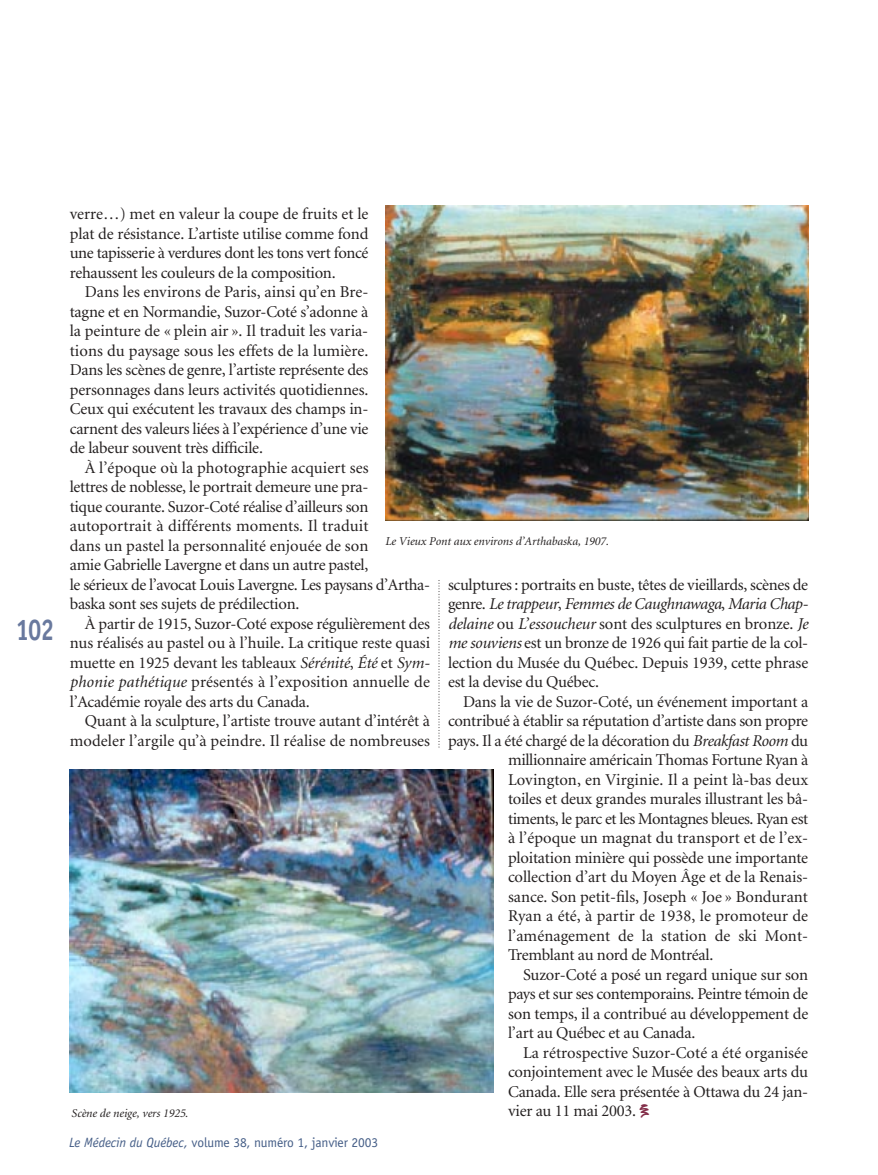
<style>
.page{position:relative;width:878px;height:1175px;background:#fff}
.page>*{position:absolute;margin:0;border:0;box-sizing:border-box;transform-origin:0 0}
.t1{font:700 30px "Officina Sans";color:#69799e;scale:.8 1}
.t2{font:16.5px/19.5px "Minion";letter-spacing:-.015em;color:#231f1f;text-align:justify}
.t3{font:16.5px "Minion";letter-spacing:.005em;color:#231f1f}
.t4{font:13.5px "Officina Sans";letter-spacing:-.01em;color:#455e87}
.t5{font:italic 12px "Minion";color:#231f1f}
.s1{font-style:italic}
.s2{font-family:"Mini Pics Confetti";font-weight:800;color:#842f4a}
</style>
<div class="page">
<svg style="left:438px;top:580px;width:1px;height:168px"></svg>
<img style="left:70px;top:769px;width:423px;height:323px">
<img style="left:385px;top:206px;width:423px;height:315px">
<h1 class="t1" style="left:16px;top:618px;width:49px">102</h1>
<p class="t2" style="left:70px;top:205px;width:300px">verre…) met en valeur la coupe de fruits et le plat de résistance. L’artiste utilise comme fond une tapisserie à verdures dont les tons vert foncé rehaussent les couleurs de la composition.</p>
<p class="t2" style="left:70px;top:283px;width:300px;text-indent:15px">Dans les environs de Paris, ainsi qu’en Bre&shy;tagne et en Normandie, Suzor-Coté s’adonne à la peinture de « plein air ». Il traduit les varia&shy;tions du paysage sous les effets de la lumière.<br>Dans les scènes de genre, l’artiste représente des personnages dans leurs activités quotidiennes.<br>Ceux qui exécutent les travaux des champs in&shy;carnent des valeurs liées à l’expérience d’une vie de labeur souvent très difficile.</p>
<p class="t2" style="left:70px;top:459px;width:362px;text-align:left;text-indent:15px">À l’époque où la photographie acquiert ses<br>lettres de noblesse, le portrait demeure une pra-<br>tique courante. Suzor-Coté réalise d’ailleurs son autoportrait à différents moments. Il traduit<br>dans un pastel la personnalité enjouée de son<br>amie Gabrielle Lavergne et dans un autre pastel,<br>le sérieux de l’avocat Louis Lavergne. Les paysans d’Artha&shy;baska sont ses sujets de prédilection.</p>
<p class="t2" style="left:70px;top:615px;width:362px;text-indent:15px">À partir de 1915, Suzor-Coté expose régulièrement des nus réalisés au pastel ou à l’huile. La critique reste quasi muette en 1925 devant les tableaux <span class="s1">Sérénité</span>, <span class="s1">Été</span> et <span class="s1">Sym&shy;phonie pathétique</span> présentés à l’exposition annuelle de l’Académie royale des arts du Canada.</p>
<p class="t2" style="left:70px;top:712px;width:362px;text-align:right">Quant à la sculpture, l’artiste trouve autant d’intérêt à modeler l’argile qu’à peindre. Il réalise de nombreuses</p>
<p class="t5" style="left:385px;top:536px;width:225px">Le Vieux Pont aux environs d’Arthabaska, 1907.</p>
<p class="t2" style="left:448px;top:576px;width:362px">sculptures : portraits en buste, têtes de vieillards, scènes de genre. <span class="s1">Le trappeur</span>, <span class="s1">Femmes de Caughnawaga</span>, <span class="s1">Maria Chap&shy;delaine</span> ou <span class="s1">L’essoucheur</span> sont des sculptures en bronze. <span class="s1">Je me souviens</span> est un bronze de 1926 qui fait partie de la col&shy;lection du Musée du Québec. Depuis 1939, cette phrase est la devise du Québec.</p>
<p class="t2" style="left:463px;top:693px;width:347px">Dans la vie de Suzor-Coté, un événement important a</p>
<p class="t2" style="left:448px;top:712px;width:362px">contribué à établir sa réputation d’artiste dans son propre</p>
<p class="t2" style="left:448px;top:732px;width:361px">pays. Il a été chargé de la décoration du <span class="s1">Breakfast Room</span> du</p>
<p class="t2" style="left:508px;top:751px;width:301px">millionnaire américain Thomas Fortune Ryan à</p>
<p class="t3" style="left:508px;top:773px;width:301px">Lovington, en Virginie. Il a peint là-bas deux</p>
<p class="t2" style="left:508px;top:790px;width:302px">toiles et deux grandes murales illustrant les bâ-</p>
<p class="t2" style="left:508px;top:810px;width:302px">timents, le parc et les Montagnes bleues. Ryan est</p>
<p class="t3" style="left:508px;top:831px;width:302px">à l’époque un magnat du transport et de l’ex-</p>
<p class="t2" style="left:508px;top:849px;width:301px">ploitation minière qui possède une importante</p>
<p class="t2" style="left:508px;top:868px;width:301px">collection d’art du Moyen Âge et de la Renais-</p>
<p class="t2" style="left:508px;top:888px;width:301px">sance. Son petit-fils, Joseph « Joe » Bondurant</p>
<p class="t3" style="left:508px;top:909px;width:302px">Ryan a été, à partir de 1938, le promoteur de</p>
<p class="t3" style="left:508px;top:929px;width:302px">l’aménagement de la station de ski Mont-</p>
<p class="t2" style="left:508px;top:946px;width:207px">Tremblant au nord de Montréal.</p>
<p class="t2" style="left:523px;top:966px;width:287px">Suzor-Coté a posé un regard unique sur son</p>
<p class="t2" style="left:508px;top:985px;width:302px">pays et sur ses contemporains. Peintre témoin de</p>
<p class="t2" style="left:508px;top:1005px;width:302px">son temps, il a contribué au développement de</p>
<p class="t2" style="left:508px;top:1024px;width:189px">l’art au Québec et au Canada.</p>
<p class="t3" style="left:523px;top:1046px;width:286px">La rétrospective Suzor-Coté a été organisée</p>
<p class="t2" style="left:508px;top:1063px;width:302px">conjointement avec le Musée des beaux arts du</p>
<p class="t2" style="left:508px;top:1083px;width:301px">Canada. Elle sera présentée à Ottawa du 24 jan-</p>
<p class="t2" style="left:508px;top:1102px;width:143px">vier au 11 mai 2003. <span class="s2">c</span></p>
<p class="t5" style="left:71px;top:1108px;width:118px">Scène de neige, vers 1925.</p>
<p class="t4" style="left:69px;top:1137px;width:311px"><span class="s1">Le Médecin du Québec,</span> volume 38, numéro 1, janvier 2003</p>
</div>
